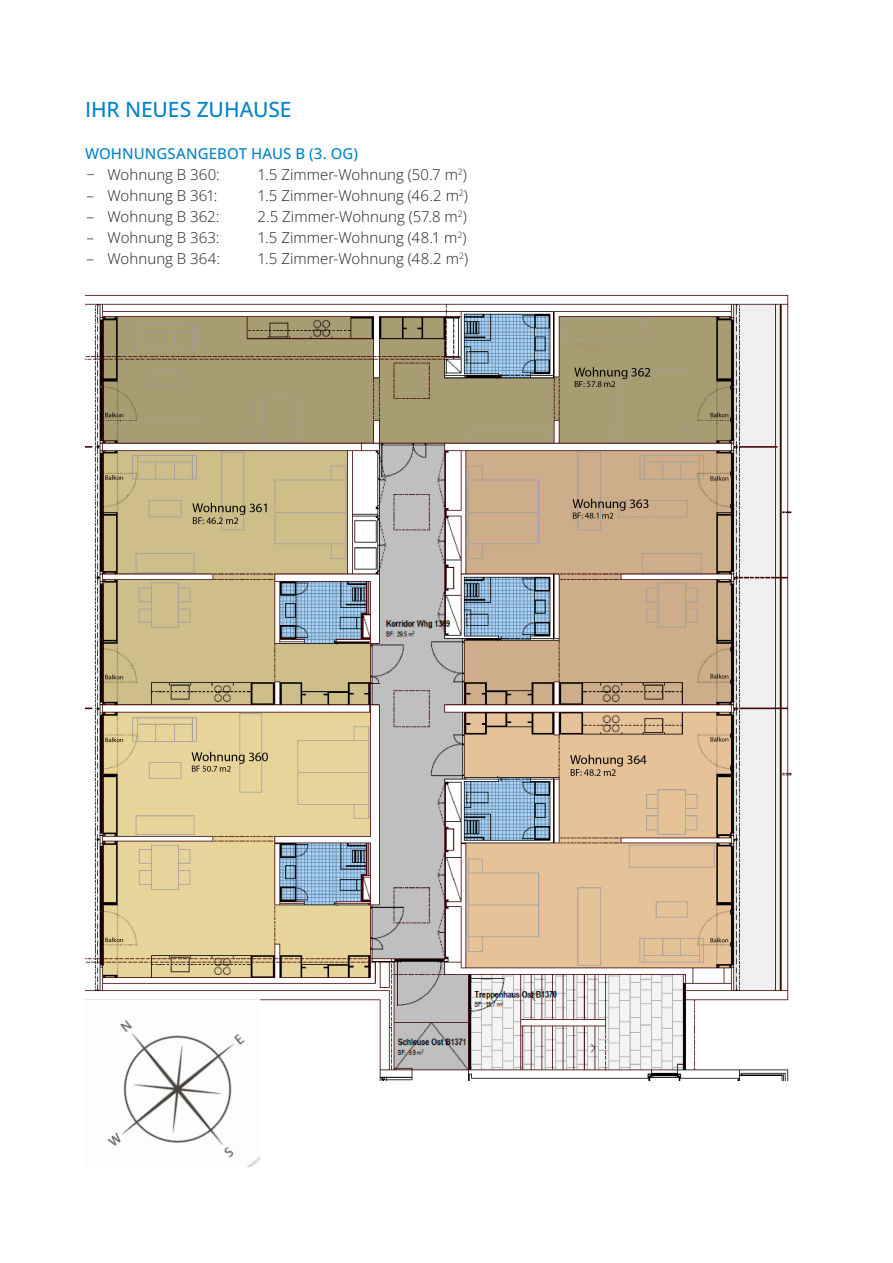
<style>
.page{position:relative;width:893px;height:1263px;background:#fff}
.page>*{position:absolute;margin:0;border:0;box-sizing:border-box;transform-origin:0 0}
.t1{font:500 21px "Open Sans";letter-spacing:-.005em;color:#0084ca}
.t2{font:300 15px "Open Sans";letter-spacing:.005em;color:#231f20}
.t3{font:500 15px "Open Sans";letter-spacing:.005em;color:#0084ca}
</style>
<div class="page">
<img style="left:85px;top:295px;width:707px;height:785px">
<img style="left:85px;top:999px;width:175px;height:168px">
<h1 class="t1" style="left:85px;top:95px;width:208px">IHR NEUES ZUHAUSE</h1>
<p class="t3" style="left:85px;top:144px;width:275px">WOHNUNGSANGEBOT HAUS B (3. OG)</p>
<p class="t2" style="left:87px;top:165px;width:135px">− Wohnung B 360:</p>
<p class="t2" style="left:258px;top:165px;width:211px">1.5 Zimmer-Wohnung (50.7 m<sup>2</sup>)</p>
<p class="t2" style="left:87px;top:186px;width:133px">– Wohnung B 361:</p>
<p class="t2" style="left:258px;top:186px;width:212px">1.5 Zimmer-Wohnung (46.2 m<sup>2</sup>)</p>
<p class="t2" style="left:87px;top:207px;width:134px">– Wohnung B 362:</p>
<p class="t2" style="left:258px;top:207px;width:211px">2.5 Zimmer-Wohnung (57.8 m<sup>2</sup>)</p>
<p class="t2" style="left:87px;top:228px;width:134px">– Wohnung B 363:</p>
<p class="t2" style="left:258px;top:228px;width:211px">1.5 Zimmer-Wohnung (48.1 m<sup>2</sup>)</p>
<p class="t2" style="left:87px;top:249px;width:135px">– Wohnung B 364:</p>
<p class="t2" style="left:258px;top:249px;width:212px">1.5 Zimmer-Wohnung (48.2 m<sup>2</sup>)</p>
</div>
